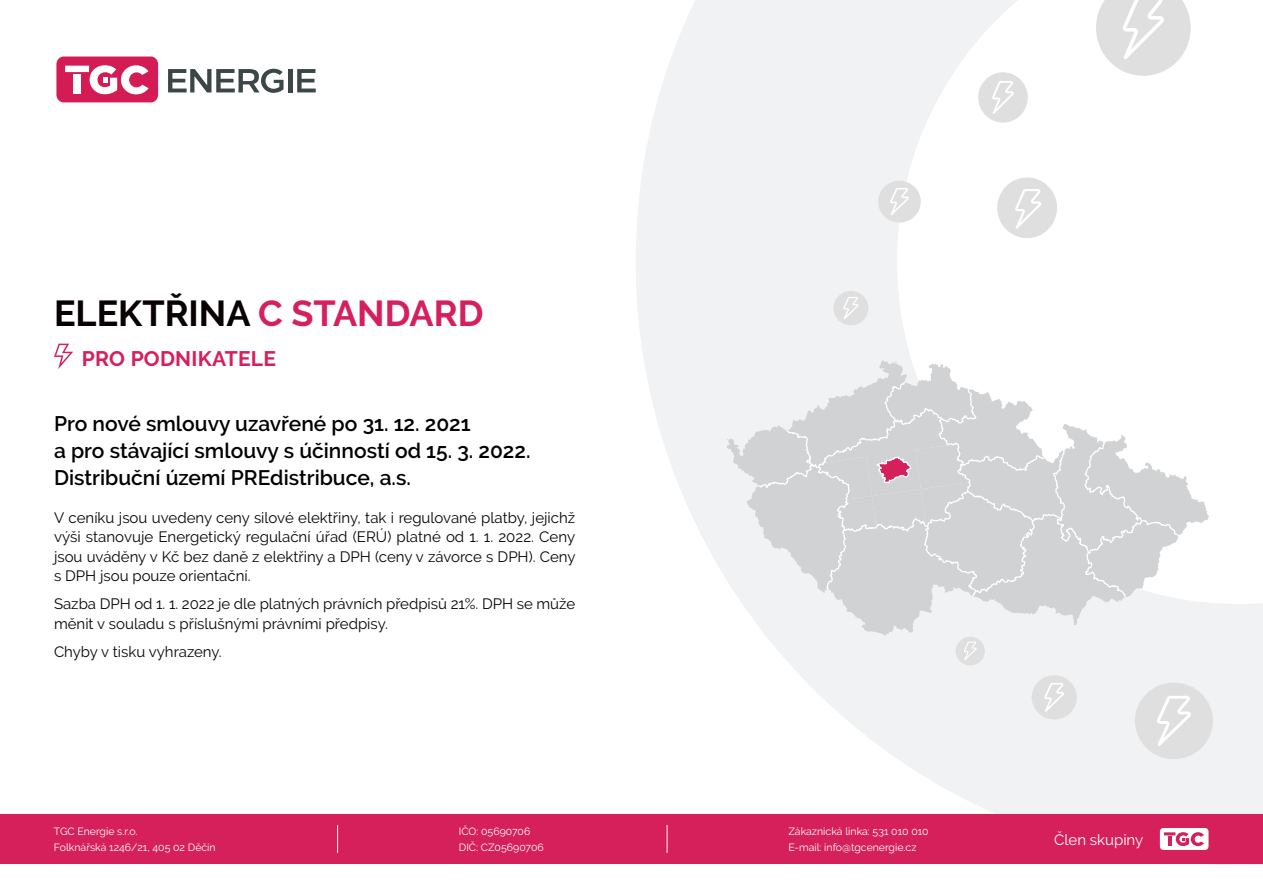
<style>
.page{position:relative;width:1263px;height:893px;background:#fff}
.page>*{position:absolute;margin:0;border:0;box-sizing:border-box;transform-origin:0 0}
.t1{font:700 36px "Raleway";color:#080302}
.Podnadpis{font:600 21px/27px "Raleway";color:#000001}
.t2{font:700 21px "Raleway";letter-spacing:.01em;color:#d5205c}
.t3{font:15px/19.5px "Raleway";color:#080302;text-align:justify}
.t4{font:15px "Raleway";color:#fff}
.t5{font:10.5px/16.5px "Raleway";color:#fff}
.s1{color:#d5205c}
</style>
<div class="page">
<svg style="left:168px;top:69px;width:115px;height:24px"></svg>
<hr style="left:288px;top:69px;width:4px;height:23px;background:#3c4646">
<svg style="left:297px;top:69px;width:19px;height:23px"></svg>
<div style="left:56px;top:57px;width:102px;height:45px;background:#d51b54;border-radius:7px"></div>
<svg style="left:65px;top:65px;width:84px;height:29px"></svg>
<svg style="left:636px;top:0;width:627px;height:865px"></svg>
<div style="left:0;top:814px;width:1263px;height:50px;background:#d5205c"></div>
<div style="left:1160px;top:828px;width:48px;height:22px;background:#fff;border-radius:4px"></div>
<svg style="left:1164px;top:832px;width:40px;height:14px"></svg>
<svg style="left:667px;top:825px;width:1px;height:28px"></svg>
<svg style="left:337px;top:825px;width:1px;height:28px"></svg>
<div style="left:997px;top:177px;width:60px;height:61px;background:#dfdfdf;border-radius:50%"></div>
<svg style="left:1015px;top:189px;width:26px;height:40px"></svg>
<div style="left:978px;top:72px;width:50px;height:51px;background:#dfdfdf;border-radius:50%"></div>
<svg style="left:992px;top:81px;width:22px;height:33px"></svg>
<div style="left:878px;top:181px;width:43px;height:42px;background:#dfdfdf;border-radius:50%"></div>
<svg style="left:890px;top:188px;width:19px;height:27px"></svg>
<div style="left:833px;top:291px;width:35px;height:34px;background:#dfdfdf;border-radius:50%"></div>
<svg style="left:843px;top:297px;width:15px;height:22px"></svg>
<div style="left:955px;top:637px;width:30px;height:28px;background:#dfdfdf;border-radius:50%"></div>
<svg style="left:964px;top:642px;width:12px;height:18px"></svg>
<div style="left:1032px;top:675px;width:45px;height:44px;background:#dfdfdf;border-radius:50%"></div>
<svg style="left:1044px;top:683px;width:20px;height:29px"></svg>
<div style="left:1135px;top:683px;width:78px;height:76px;background:#dfdfdf;border-radius:50%"></div>
<svg style="left:1157px;top:696px;width:34px;height:50px"></svg>
<svg style="left:1096px;top:0;width:95px;height:76px"></svg>
<svg style="left:54px;top:344px;width:19px;height:25px"></svg>
<svg style="left:726px;top:360px;width:483px;height:276px"></svg>
<h1 class="t1" style="left:54px;top:293px;width:431px">ELEKTŘINA <span class="s1">C STANDARD</span></h1>
<h2 class="t2" style="left:82px;top:346px;width:196px">PRO PODNIKATELE</h2>
<p class="Podnadpis" style="left:54px;top:408px;width:478px">Pro nové smlouvy uzavřené po 31. 12. 2021<br>a pro stávající smlouvy s účinností od 15. 3. 2022.</p>
<p class="Podnadpis" style="left:54px;top:462px;width:358px">Distribuční území PREdistribuce, a.s.</p>
<p class="t3" style="left:54px;top:508px;width:523px">V ceníku jsou uvedeny ceny silové elektřiny, tak i regulované platby, jejichž výši stanovuje Energetický regulační úřad (ERÚ) platné od 1. 1. 2022. Ceny jsou uváděny v Kč bez daně z elektřiny a DPH (ceny v závorce s DPH). Ceny s DPH jsou pouze orientační.</p>
<p class="t3" style="left:54px;top:594px;width:523px">Sazba DPH od 1. 1. 2022 je dle platných právních předpisů 21%. DPH se může měnit v souladu s příslušnými právními předpisy.</p>
<p class="t3" style="left:54px;top:642px;width:169px">Chyby v tisku vyhrazeny.</p>
<p class="t5" style="left:54px;top:823px;width:163px">TGC Energie s.r.o.<br>Folknářská 1246/21, 405 02 Děčín</p>
<p class="t5" style="left:459px;top:823px;width:86px">IČO: 05690706<br>DIČ: CZ05690706</p>
<p class="t5" style="left:788px;top:823px;width:142px">Zákaznická linka: 531 010 010<br>E-mail: info@tgcenergie.cz</p>
<p class="t4" style="left:1054px;top:831px;width:91px">Člen skupiny</p>
</div>
